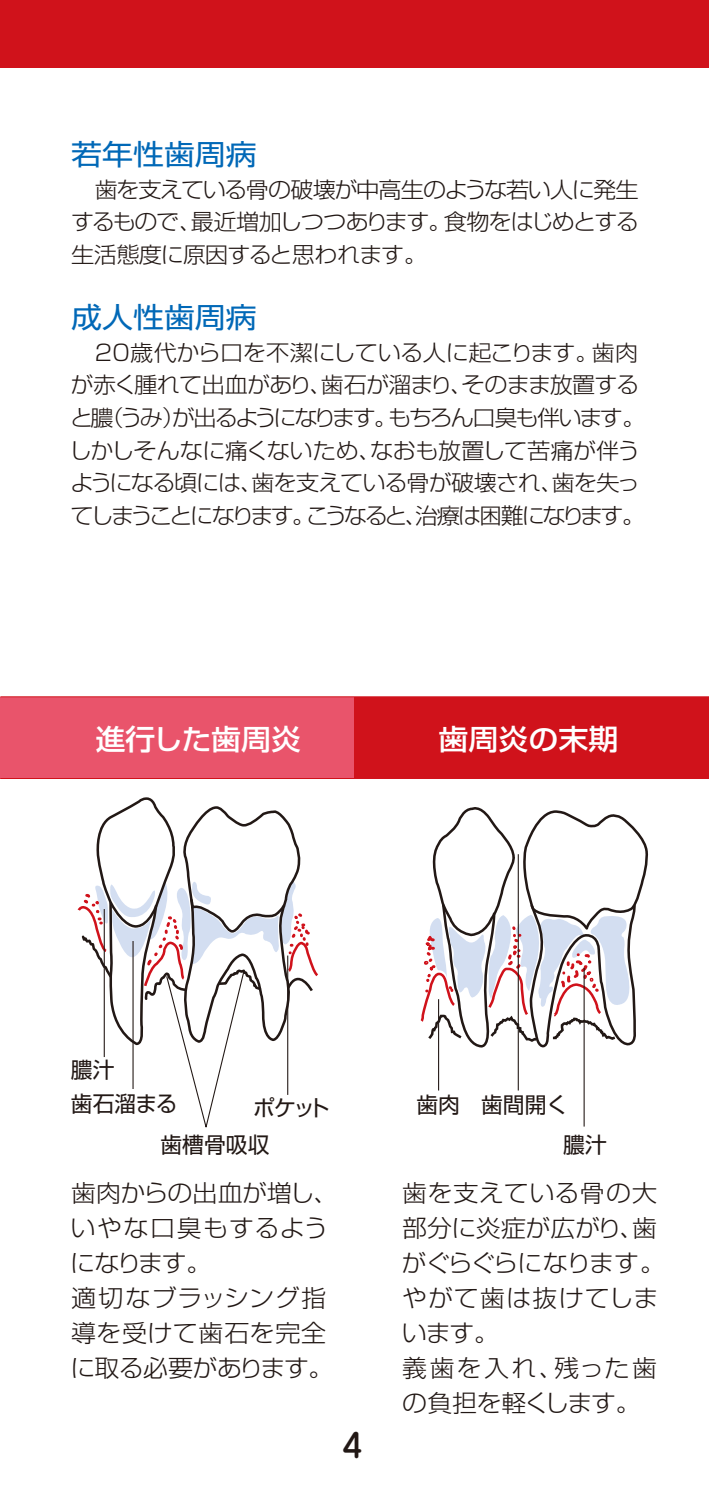
<style>
.page{position:relative;width:709px;height:1489px;background:#fff}
.page>*{position:absolute;margin:0;border:0;box-sizing:border-box;transform-origin:0 0}
.t1{font:500 32.5px "Jun 34";color:#221815}
.t2{font:500 28.5px "Shin Go";color:#fff;scale:1.05 1}
.t3{font:28.5px "Shin Go";color:#0068b7;scale:1.08 1}
.t4{font:300 23.75px/35px "Shin Go";color:#221815;scale:1.05 1}
.t5{font:300 22px/32.5px "Shin Go";letter-spacing:-.06em;color:#221815;text-align:justify;scale:1.05 1}
.t6{font:21.75px "Shin Go";color:#221815}
</style>
<div class="page">
<div style="left:0;top:0;width:709px;height:67px;background:#d0121b"></div>
<svg style="left:420px;top:807px;width:229px;height:320px"></svg>
<hr style="left:583px;top:967px;width:1px;height:159px;background:#221815">
<hr style="left:517px;top:854px;width:2px;height:236px;background:#221815">
<hr style="left:438px;top:999px;width:1px;height:91px;background:#221815">
<svg style="left:77px;top:797px;width:241px;height:331px"></svg>
<hr style="left:104px;top:909px;width:1px;height:147px;background:#221815">
<svg style="left:0;top:696px;width:709px;height:83px"></svg>
<p class="t3" style="left:71px;top:135px;width:173px">若年性歯周病</p>
<p class="t5" style="left:71px;top:172px;width:542px;text-indent:24px">歯を支えている骨の破壊が中高生のような若い人に発生するもので、最近増加しつつあります。食物をはじめとする生活態度に原因すると思われます。</p>
<p class="t3" style="left:71px;top:298px;width:173px">成人性歯周病</p>
<p class="t5" style="left:69px;top:335px;width:551px;text-align:left;text-indent:26px">20歳代から口を不潔にしている人に起こります。歯肉が赤く腫れて出血があり、歯石が溜まり、そのまま放置すると膿（うみ）が出るようになります。もちろん口臭も伴います。しかしそんなに痛くないため、なおも放置して苦痛が伴うようになる頃には、歯を支えている骨が破壊され、歯を失ってしまうことになります。こうなると、治療は困難になります。</p>
<p class="t2" style="left:96px;top:720px;width:197px">進行した歯周炎</p>
<p class="t2" style="left:438px;top:720px;width:173px">歯周炎の末期</p>
<p class="t6" style="left:71px;top:1055px;width:45px">膿汁</p>
<p class="t6" style="left:71px;top:1089px;width:108px">歯石溜まる</p>
<p class="t6" style="left:253px;top:1093px;width:78px">ポケット</p>
<p class="t6" style="left:416px;top:1090px;width:45px">歯肉</p>
<p class="t6" style="left:160px;top:1129px;width:111px">歯槽骨吸収</p>
<p class="t6" style="left:481px;top:1090px;width:89px">歯間開く</p>
<p class="t6" style="left:563px;top:1129px;width:45px">膿汁</p>
<p class="t4" style="left:70px;top:1174px;width:257px">歯肉からの出血が増し、いやな口臭もするようになります。<br>適切なブラッシング指導を受けて歯石を完全に取る必要があります｡</p>
<p class="t4" style="left:401px;top:1174px;width:252px">歯を支えている骨の大部分に炎症が広がり、歯がぐらぐらになります。やがて歯は抜けてしまいます。<br>義歯を入れ、残った歯の負担を軽くします。</p>
<h1 class="t1" style="left:342px;top:1423px;width:21px">4</h1>
</div>
